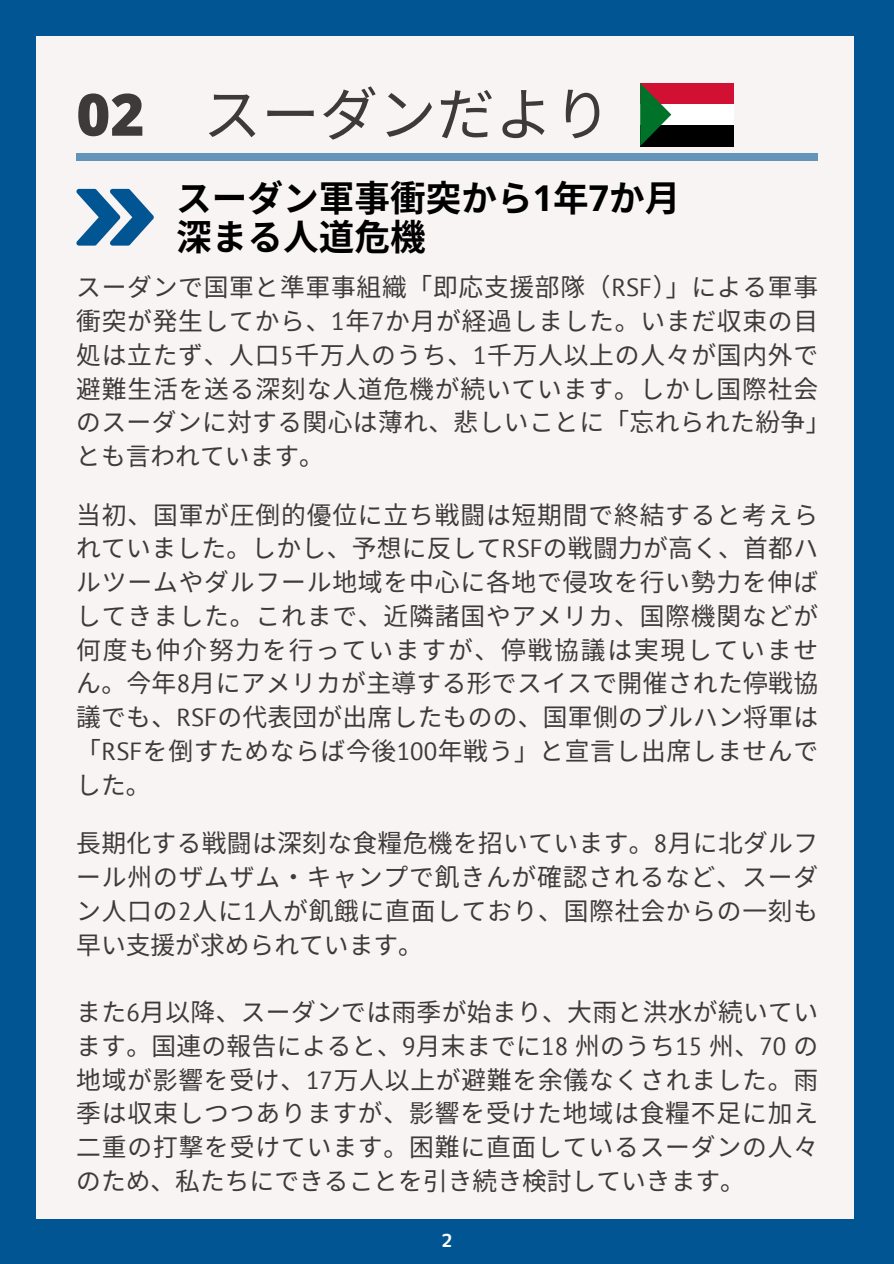
<style>
.page{position:relative;width:894px;height:1264px;background:#fff}
.page>*{position:absolute;margin:0;border:0;box-sizing:border-box;transform-origin:0 0}
.t1{font:58.35px "Noto Sans CJ Ksc";color:#3e3a39}
.t2{font:700 35.55px/39.3px "Noto Sans CJ Ksc";color:#000}
.t3{font:24.75px/33.8px "Noto Sans CJ Ksc";letter-spacing:.03em;color:#3e3a39;text-align:justify}
.t4{font:18px "rounded mplus 1 p bold";color:#fff}
.s1{font-family:"Open Sans";font-weight:800}
.s2{font-family:"Open Sans"}
.s3{font-family:"PT Sans"}
</style>
<div class="page">
<div style="left:0;top:0;width:893px;height:1263px;background:#005592"></div>
<div style="left:36px;top:36px;width:817px;height:1182px;background:#f8f4f4"></div>
<div style="left:76px;top:154px;width:741px;height:7px;background:#6394b9"></div>
<div style="left:640px;top:83px;width:93px;height:21px;background:#d21034"></div>
<div style="left:640px;top:104px;width:93px;height:21px;background:#fff"></div>
<div style="left:640px;top:125px;width:93px;height:21px;background:#000"></div>
<svg style="left:640px;top:83px;width:31px;height:63px"></svg>
<svg style="left:76px;top:189px;width:78px;height:57px"></svg>
<p class="t1" style="left:76px;top:68px;width:536px"><span class="s1">02</span> スーダンだより</p>
<h1 class="t2" style="left:176px;top:176px;width:499px">スーダン軍事衝突から<span class="s2">1</span>年<span class="s2">7</span>か月深まる人道危機</h1>
<p class="t3" style="left:76px;top:269px;width:755px;text-align:left">スーダンで国軍と準軍事組織「即応支援部隊（<span class="s3">RSF</span>）」による軍事衝突が発生してから、<span class="s3">1</span>年<span class="s3">7</span>か月が経過しました。いまだ収束の目処は立たず、人口 <span class="s3">5</span>千万人のうち、<span class="s3">1</span>千万人以上の人々が国内外で避難生活を送る深刻な人道危機が続いています。しかし国際社会のスーダンに対する関心は薄れ、悲しいことに「忘れられた紛争」とも言われています。</p>
<p class="t3" style="left:76px;top:496px;width:743px">当初、国軍が圧倒的優位に立ち戦闘は短期間で終結すると考えられていました。しかし、予想に反して<span class="s3">RSF</span>の戦闘力が高く、首都ハルツームやダルフール地域を中心に各地で侵攻を行い勢力を伸ばしてきました。これまで、近隣諸国やアメリカ、国際機関などが何度も仲介努力を行っていますが、停戦協議は実現していません。今年<span class="s3">8</span>月にアメリカが主導する形でスイスで開催された停戦協議でも、<span class="s3">RSF</span>の代表団が出席したものの、国軍側のブルハン将軍は「<span class="s3">RSF</span>を倒すためならば今後<span class="s3">100</span>年戦う」と宣言し出席しませんでした。</p>
<h2 class="t3" style="left:76px;top:825px;width:743px">長期化する戦闘は深刻な食糧危機を招いています。<span class="s3">8</span>月に北ダルフール州のザムザム・キャンプで飢きんが確認されるなど、スーダン人口の<span class="s3">2</span>人に<span class="s3">1</span>人が飢餓に直面しており、国際社会からの一刻も早い支援が求められています。</h2>
<h3 class="t3" style="left:76px;top:993px;width:743px">また<span class="s3">6</span>月以降、スーダンでは雨季が始まり、大雨と洪水が続いています。国連の報告によると、<span class="s3">9</span>月末までに<span class="s3">18</span> 州のうち<span class="s3">15</span> 州、<span class="s3">70</span> の地域が影響を受け、<span class="s3">17</span>万人以上が避難を余儀なくされました。雨季は収束しつつありますが、影響を受けた地域は食糧不足に加え二重の打撃を受けています。困難に直面しているスーダンの人々のため、私たちにできることを引き続き検討していきます。</h3>
<h3 class="t4" style="left:441px;top:1227px;width:13px">2</h3>
</div>
